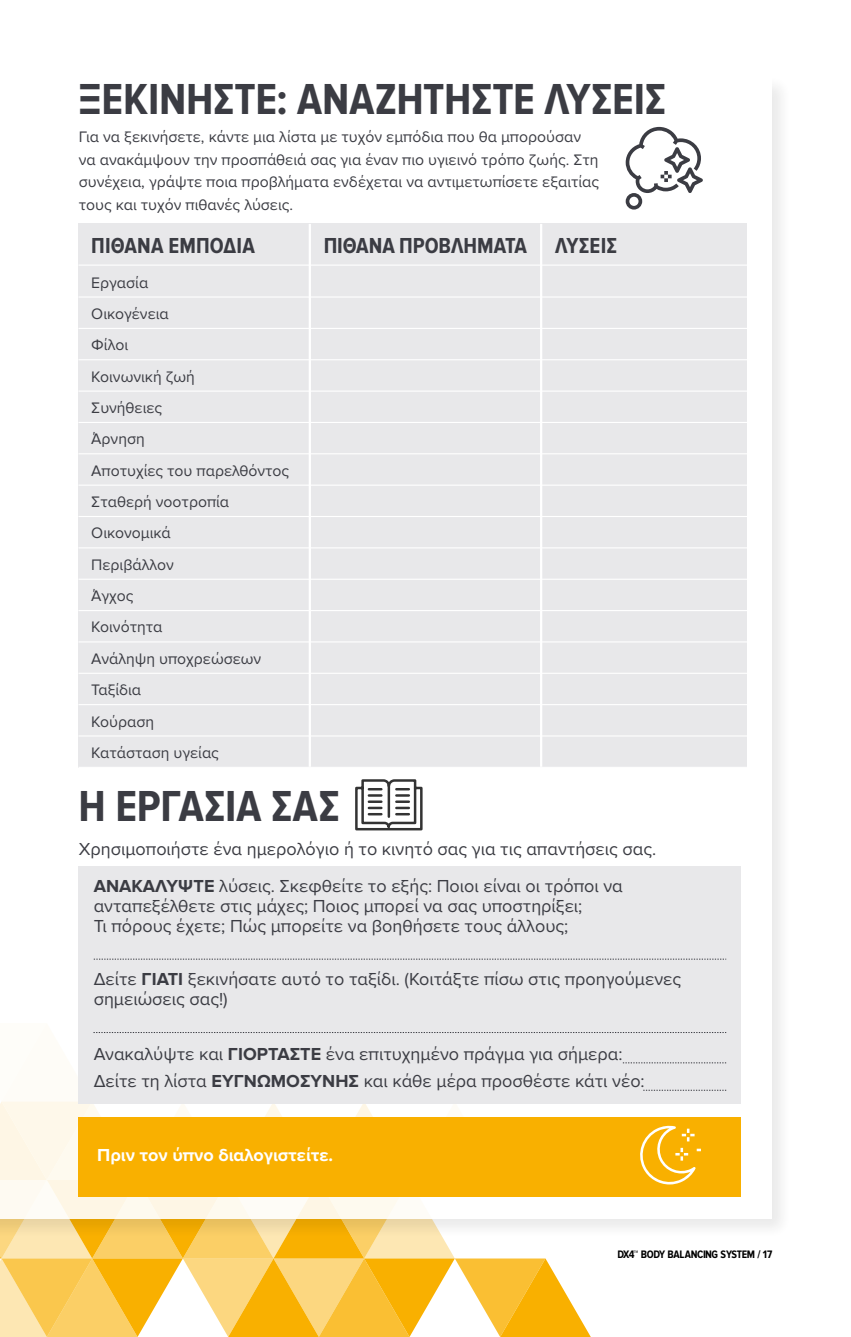
<style>
.page{position:relative;width:851px;height:1337px;background:#fff}
.page>*{position:absolute;margin:0;border:0;box-sizing:border-box;transform-origin:0 0}
.t1{font:700 45px "Proxima Nova Cond";letter-spacing:-.005em;color:#3b3c43}
.t2{font:700 22.5px "Proxima Nova Cond";color:#3b3c43}
.t3{font:18px/20.2px "Proxima Nova";color:#3b3c43}
.t4{font:700 18px "Proxima Nova";color:#fff}
.t5{font:15.75px/31.3px "Proxima Nova";color:#3b3c43}
.t6{font:700 11.25px "Proxima Nova Cond";letter-spacing:-.03em;color:#000}
.s1{font-weight:700}
</style>
<div class="page">
<div style="left:0;top:74px;width:792px;height:1165px;background:#f7f7f7"></div>
<div style="left:0;top:78px;width:772px;height:1141px;background:#fff"></div>
<div style="left:78px;top:866px;width:662px;height:238px;background:#e8e8ea"></div>
<svg style="left:94px;top:958px;width:632px;height:1px"></svg>
<div style="left:78px;top:224px;width:669px;height:544px;background:#e8e8ea"></div>
<hr style="left:309px;top:224px;width:2px;height:543px;background:#fff">
<hr style="left:78px;top:264px;width:669px;height:2px;background:#fff">
<hr style="left:78px;top:296px;width:669px;height:1px;background:#fff">
<hr style="left:78px;top:328px;width:669px;height:1px;background:#fff">
<hr style="left:78px;top:359px;width:669px;height:1px;background:#fff">
<hr style="left:78px;top:390px;width:669px;height:2px;background:#fff">
<hr style="left:78px;top:422px;width:669px;height:1px;background:#fff">
<hr style="left:78px;top:453px;width:669px;height:1px;background:#fff">
<hr style="left:78px;top:484px;width:669px;height:2px;background:#fff">
<hr style="left:78px;top:516px;width:669px;height:1px;background:#fff">
<hr style="left:78px;top:547px;width:669px;height:1px;background:#fff">
<hr style="left:78px;top:578px;width:669px;height:2px;background:#fff">
<hr style="left:78px;top:610px;width:669px;height:1px;background:#fff">
<hr style="left:78px;top:641px;width:669px;height:1px;background:#fff">
<hr style="left:78px;top:672px;width:669px;height:2px;background:#fff">
<hr style="left:78px;top:704px;width:669px;height:1px;background:#fff">
<hr style="left:78px;top:735px;width:669px;height:1px;background:#fff">
<hr style="left:78px;top:767px;width:669px;height:1px;background:#fff">
<hr style="left:540px;top:224px;width:2px;height:543px;background:#fff">
<div style="left:78px;top:1116px;width:662px;height:80px;background:#f9b000"></div>
<svg style="left:625px;top:127px;width:77px;height:83px"></svg>
<svg style="left:355px;top:779px;width:68px;height:52px"></svg>
<svg style="left:0;top:1032px;width:726px;height:304px"></svg>
<h1 class="t1" style="left:78px;top:74px;width:589px">ΞΕΚΙΝΗΣΤΕ: ΑΝΑΖΗΤΗΣΤΕ ΛΥΣΕΙΣ</h1>
<p class="t5" style="left:79px;top:126px;width:522px;line-height:22.5px">Για να ξεκινήσετε, κάντε μια λίστα με τυχόν εμπόδια που θα μπορούσαν να ανακάμψουν την προσπάθειά σας για έναν πιο υγιεινό τρόπο ζωής. Στη συνέχεια, γράψτε ποια προβλήματα ενδέχεται να αντιμετωπίσετε εξαιτίας τους και τυχόν πιθανές λύσεις.</p>
<p class="t2" style="left:91px;top:233px;width:165px">ΠΙΘΑΝΆ ΕΜΠΌΔΙΑ</p>
<p class="t2" style="left:324px;top:233px;width:295px">ΠΙΘΑΝΆ ΠΡΟΒΛΉΜΑΤΑ ΛΎΣΕΙΣ</p>
<p class="t5" style="left:91px;top:267px;width:199px">Εργασία<br>Οικογένεια<br>Φίλοι<br>Κοινωνική ζωή<br>Συνήθειες<br>Άρνηση<br>Αποτυχίες του παρελθόντος<br>Σταθερή νοοτροπία<br>Οικονομικά<br>Περιβάλλον<br>Άγχος<br>Κοινότητα<br>Ανάληψη υποχρεώσεων<br>Ταξίδια<br>Κούραση<br>Κατάσταση υγείας</p>
<h1 class="t1" style="left:78px;top:780px;width:263px">Η ΕΡΓΑΣΙΑ ΣΑΣ</h1>
<p class="t3" style="left:79px;top:838px;width:579px">Χρησιμοποιήστε ένα ημερολόγιο ή το κινητό σας για τις απαντήσεις σας.</p>
<p class="t3" style="left:94px;top:875px;width:530px"><span class="s1">ΑΝΑΚΑΛΥΨΤΕ</span> λύσεις. Σκεφθείτε το εξής: Ποιοι είναι οι τρόποι να ανταπεξέλθετε στις μάχες; Ποιος μπορεί να σας υποστηρίξει;<br>Τι πόρους έχετε; Πώς μπορείτε να βοηθήσετε τους άλλους;</p>
<p class="t3" style="left:94px;top:968px;width:589px">Δείτε <span class="s1">ΓΙΑΤΙ</span> ξεκινήσατε αυτό το ταξίδι. (Κοιτάξτε πίσω στις προηγούμενες σημειώσεις σας!)</p>
<p class="t3" style="left:94px;top:1040px;width:552px;line-height:27.4px">Ανακαλύψτε και <span class="s1">ΓΙΟΡΤΑΣΤΕ</span> ένα επιτυχημένο πράγμα για σήμερα:<br>Δείτε τη λίστα <span class="s1">ΕΥΓΝΩΜΟΣΥΝΗΣ</span> και κάθε μέρα προσθέστε κάτι νέο:</p>
<p class="t4" style="left:97px;top:1144px;width:237px">Πριν τον ύπνο διαλογιστείτε.</p>
<p class="t6" style="left:617px;top:1248px;width:157px">DX4™️ BODY BALANCING SYSTEM / 17</p>
</div>
